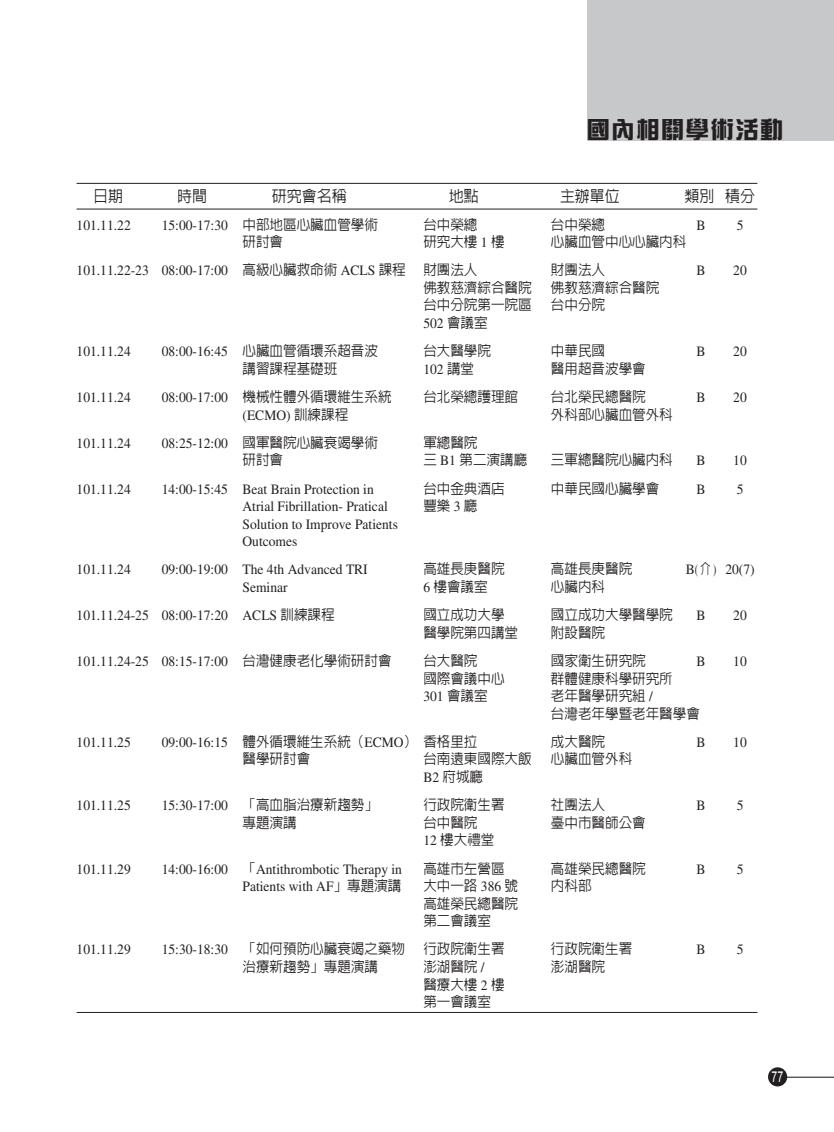
<style>
.page{position:relative;width:834px;height:1132px;background:#fff}
.page>*{position:absolute;margin:0;border:0;box-sizing:border-box;transform-origin:0 0}
.t1{font:900 22.5px "Sing Yi";letter-spacing:.1em;color:#231f20}
.t2{font:500 15.75px "Lin Gothic";color:#231f20;scale:.95 1}
.t3{font:15px "Arial";color:#fff;scale:.7 1}
.t4{font:14.25px/17.5px "Times";color:#231f20;scale:.95 1}
.t5{font:500 14.25px/17.5px "Lin Gothic";color:#231f20;scale:.95 1}
.s1{font-family:"Lin Gothic";font-weight:500}
.s2{font-family:"Times";font-weight:400}
</style>
<div class="page">
<div style="left:767px;top:1066px;width:20px;height:20px;background:#231f20;border-radius:50%"></div>
<hr style="left:786px;top:1076px;width:47px;height:1px;background:#231f20">
<div style="left:587px;top:0;width:246px;height:140px;background:#c7c8ca"></div>
<hr style="left:77px;top:183px;width:680px;height:1px;background:#231f20">
<hr style="left:77px;top:209px;width:680px;height:1px;background:#231f20">
<hr style="left:77px;top:1011px;width:680px;height:1px;background:#231f20">
<h1 class="t1" style="left:587px;top:118px;width:197px">國內相關學術活動</h1>
<p class="t2" style="left:93px;top:188px;width:33px">日期</p>
<p class="t2" style="left:177px;top:188px;width:33px">時間</p>
<p class="t2" style="left:272px;top:188px;width:80px">研究會名稱</p>
<p class="t2" style="left:449px;top:188px;width:33px">地點</p>
<p class="t2" style="left:560px;top:188px;width:64px">主辦單位</p>
<p class="t2" style="left:684px;top:188px;width:76px">類別 積分</p>
<p class="t4" style="left:77px;top:216px;width:58px">101.11.22</p>
<p class="t4" style="left:162px;top:216px;width:229px">15:00-17:30 <span class="s1">中部地區心臟血管學術</span></p>
<p class="t5" style="left:423px;top:215px;width:59px">台中榮總</p>
<p class="t5" style="left:551px;top:215px;width:59px">台中榮總</p>
<p class="t4" style="left:696px;top:216px;width:11px">B</p>
<p class="t4" style="left:736px;top:216px;width:9px">5</p>
<p class="t5" style="left:242px;top:233px;width:44px">研討會</p>
<p class="t5" style="left:423px;top:233px;width:87px">研究大樓 <span class="s2">1</span> 樓</p>
<p class="t5" style="left:551px;top:233px;width:144px">心臟血管中心心臟內科</p>
<p class="t4" style="left:77px;top:261px;width:423px">101.11.22-23 08:00-17:00 <span class="s1">高級心臟救命術</span> ACLS <span class="s1">課程 財團法人</span></p>
<p class="t5" style="left:551px;top:261px;width:59px">財團法人</p>
<p class="t4" style="left:696px;top:261px;width:11px">B</p>
<p class="t4" style="left:733px;top:261px;width:16px">20</p>
<p class="t5" style="left:423px;top:278px;width:116px">佛教慈濟綜合醫院</p>
<p class="t5" style="left:551px;top:278px;width:116px">佛教慈濟綜合醫院</p>
<p class="t5" style="left:423px;top:296px;width:116px">台中分院第一院區</p>
<p class="t5" style="left:551px;top:296px;width:59px">台中分院</p>
<p class="t4" style="left:423px;top:314px;width:69px">502 <span class="s1">會議室</span></p>
<p class="t4" style="left:77px;top:342px;width:58px">101.11.24</p>
<p class="t4" style="left:162px;top:342px;width:229px">08:00-16:45 <span class="s1">心臟血管循環系超音波</span></p>
<p class="t5" style="left:423px;top:342px;width:73px">台大醫學院</p>
<p class="t5" style="left:551px;top:342px;width:59px">中華民國</p>
<p class="t4" style="left:696px;top:342px;width:11px">B</p>
<p class="t4" style="left:733px;top:342px;width:16px">20</p>
<p class="t5" style="left:242px;top:359px;width:101px">講習課程基礎班</p>
<p class="t4" style="left:423px;top:360px;width:55px">102 <span class="s1">講堂</span></p>
<p class="t5" style="left:551px;top:359px;width:101px">醫用超音波學會</p>
<p class="t4" style="left:77px;top:388px;width:58px">101.11.24</p>
<p class="t4" style="left:162px;top:388px;width:243px">08:00-17:00 <span class="s1">機械性體外循環維生系統</span></p>
<p class="t5" style="left:423px;top:387px;width:101px">台北榮總護理館</p>
<p class="t5" style="left:551px;top:387px;width:101px">台北榮民總醫院</p>
<p class="t4" style="left:696px;top:388px;width:11px">B</p>
<p class="t4" style="left:733px;top:388px;width:16px">20</p>
<p class="t4" style="left:242px;top:406px;width:113px">(ECMO) <span class="s1">訓練課程</span></p>
<p class="t5" style="left:551px;top:405px;width:130px">外科部心臟血管外科</p>
<p class="t4" style="left:77px;top:434px;width:58px">101.11.24</p>
<p class="t4" style="left:162px;top:434px;width:229px">08:25-12:00 <span class="s1">國軍醫院心臟衰竭學術</span></p>
<p class="t5" style="left:423px;top:433px;width:59px">軍總醫院</p>
<p class="t5" style="left:242px;top:451px;width:44px">研討會</p>
<p class="t5" style="left:423px;top:451px;width:111px">三 <span class="s2">B1</span> 第二演講廳</p>
<p class="t5" style="left:551px;top:451px;width:130px">三軍總醫院心臟內科</p>
<p class="t4" style="left:696px;top:451px;width:11px">B</p>
<p class="t4" style="left:733px;top:451px;width:16px">10</p>
<p class="t4" style="left:77px;top:480px;width:58px">101.11.24</p>
<p class="t4" style="left:162px;top:480px;width:225px">14:00-15:45 Beat Brain Protection in</p>
<p class="t5" style="left:423px;top:479px;width:87px">台中金典酒店</p>
<p class="t5" style="left:551px;top:479px;width:116px">中華民國心臟學會</p>
<p class="t4" style="left:696px;top:480px;width:11px">B</p>
<p class="t4" style="left:736px;top:480px;width:9px">5</p>
<p class="t4" style="left:242px;top:497px;width:154px">Atrial Fibrillation- Pratical</p>
<p class="t5" style="left:423px;top:496px;width:59px">豐樂<span class="s2">3</span>廳</p>
<p class="t4" style="left:242px;top:515px;width:165px">Solution to Improve Patients<br>Outcomes</p>
<p class="t4" style="left:77px;top:560px;width:58px">101.11.24</p>
<p class="t4" style="left:162px;top:560px;width:218px">09:00-19:00 The 4th Advanced TRI</p>
<p class="t5" style="left:423px;top:560px;width:87px">高雄長庚醫院</p>
<p class="t5" style="left:551px;top:560px;width:87px">高雄長庚醫院</p>
<p class="t4" style="left:685px;top:560px;width:74px">B( <span class="s1">介</span> ) 20(7)</p>
<p class="t4" style="left:242px;top:578px;width:49px">Seminar</p>
<p class="t5" style="left:423px;top:577px;width:69px"><span class="s2">6</span> 樓會議室</p>
<p class="t5" style="left:551px;top:577px;width:59px">心臟內科</p>
<p class="t4" style="left:77px;top:606px;width:273px">101.11.24-25 08:00-17:20 ACLS <span class="s1">訓練課程</span></p>
<p class="t5" style="left:423px;top:605px;width:87px">國立成功大學</p>
<p class="t5" style="left:551px;top:605px;width:130px">國立成功大學醫學院</p>
<p class="t4" style="left:696px;top:606px;width:11px">B</p>
<p class="t4" style="left:733px;top:606px;width:16px">20</p>
<p class="t5" style="left:423px;top:623px;width:101px">醫學院第四講堂</p>
<p class="t5" style="left:551px;top:623px;width:59px">附設醫院</p>
<p class="t4" style="left:77px;top:652px;width:333px">101.11.24-25 08:15-17:00 <span class="s1">台灣健康老化學術研討會</span></p>
<p class="t5" style="left:423px;top:651px;width:59px">台大醫院</p>
<p class="t5" style="left:551px;top:651px;width:101px">國家衛生研究院</p>
<p class="t4" style="left:696px;top:652px;width:11px">B</p>
<p class="t4" style="left:733px;top:652px;width:16px">10</p>
<p class="t5" style="left:423px;top:669px;width:87px">國際會議中心</p>
<p class="t5" style="left:551px;top:669px;width:130px">群體健康科學研究所</p>
<p class="t4" style="left:423px;top:687px;width:69px">301 <span class="s1">會議室</span></p>
<p class="t5" style="left:551px;top:686px;width:158px">老年醫學研究組 <span class="s2">/<br></span>台灣老年學暨老年醫學會</p>
<p class="t4" style="left:77px;top:733px;width:58px">101.11.25</p>
<p class="t4" style="left:162px;top:733px;width:334px">09:00-16:15 <span class="s1">體外循環維生系統（</span>ECMO<span class="s1">）香格里拉</span></p>
<p class="t5" style="left:551px;top:732px;width:59px">成大醫院</p>
<p class="t4" style="left:696px;top:733px;width:11px">B</p>
<p class="t4" style="left:733px;top:733px;width:16px">10</p>
<p class="t5" style="left:242px;top:750px;width:73px">醫學研討會</p>
<p class="t5" style="left:423px;top:750px;width:116px">台南遠東國際大飯</p>
<p class="t5" style="left:551px;top:750px;width:87px">心臟血管外科</p>
<p class="t5" style="left:423px;top:767px;width:64px"><span class="s2">B2</span> 府城廳</p>
<p class="t4" style="left:77px;top:796px;width:58px">101.11.25</p>
<p class="t4" style="left:162px;top:796px;width:229px">15:30-17:00 <span class="s1">「高血脂治療新趨勢」</span></p>
<p class="t5" style="left:423px;top:795px;width:87px">行政院衛生署</p>
<p class="t5" style="left:551px;top:795px;width:59px">社團法人</p>
<p class="t4" style="left:696px;top:796px;width:11px">B</p>
<p class="t4" style="left:736px;top:796px;width:9px">5</p>
<p class="t5" style="left:242px;top:813px;width:58px">專題演講</p>
<p class="t5" style="left:423px;top:813px;width:59px">台中醫院</p>
<p class="t5" style="left:551px;top:813px;width:101px">臺中市醫師公會</p>
<p class="t5" style="left:423px;top:830px;width:76px"><span class="s2">12</span> 樓大禮堂</p>
<p class="t4" style="left:77px;top:859px;width:58px">101.11.29</p>
<p class="t4" style="left:162px;top:859px;width:254px">14:00-16:00 <span class="s1">「</span>Antithrombotic Therapy in</p>
<p class="t5" style="left:423px;top:859px;width:87px">高雄市左營區</p>
<p class="t5" style="left:551px;top:859px;width:101px">高雄榮民總醫院</p>
<p class="t4" style="left:696px;top:859px;width:11px">B</p>
<p class="t4" style="left:736px;top:859px;width:9px">5</p>
<p class="t4" style="left:242px;top:877px;width:169px">Patients with AF<span class="s1">」專題演講</span></p>
<p class="t5" style="left:423px;top:876px;width:101px">大中一路 <span class="s2">386</span> 號</p>
<p class="t5" style="left:551px;top:876px;width:44px">內科部</p>
<p class="t5" style="left:423px;top:894px;width:101px">高雄榮民總醫院第二會議室</p>
<p class="t4" style="left:77px;top:940px;width:58px">101.11.29</p>
<p class="t5" style="left:162px;top:939px;width:258px"><span class="s2">15:30-18:30</span> 「如何預防心臟衰竭之藥物</p>
<p class="t5" style="left:423px;top:939px;width:87px">行政院衛生署</p>
<p class="t5" style="left:551px;top:939px;width:87px">行政院衛生署</p>
<p class="t4" style="left:696px;top:940px;width:11px">B</p>
<p class="t4" style="left:736px;top:940px;width:9px">5</p>
<p class="t5" style="left:242px;top:957px;width:144px">治療新趨勢」專題演講</p>
<p class="t5" style="left:423px;top:957px;width:66px">澎湖醫院 <span class="s2">/</span></p>
<p class="t5" style="left:551px;top:957px;width:59px">澎湖醫院</p>
<p class="t5" style="left:423px;top:975px;width:87px">醫療大樓 <span class="s2">2</span> 樓第一會議室</p>
<p class="t3" style="left:771px;top:1066px;width:18px">77</p>
</div>
